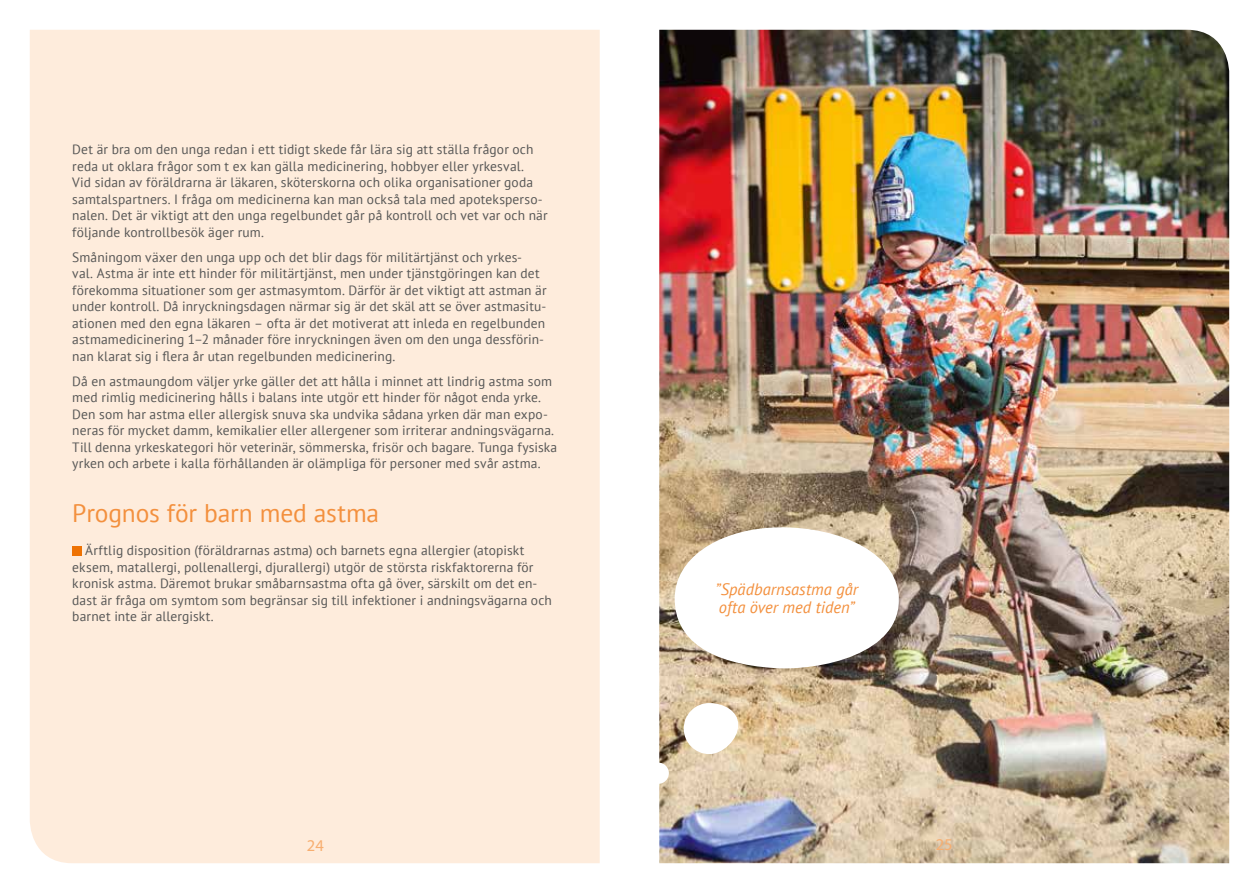
<style>
.page{position:relative;width:1259px;height:893px;background:#fff}
.page>*{position:absolute;margin:0;border:0;box-sizing:border-box;transform-origin:0 0}
.t1{font:25.5px "PT Sans";letter-spacing:-.005em;color:#f3903e}
.t2{font:italic 16.5px/18px "PT Sans";color:#f3903e}
.t3{font:16.5px "Myriad Pro";color:#f7ae70}
.t4{font:13.5px/16.5px "PT Sans";letter-spacing:.01em;color:#575756}
</style>
<div class="page">
<div style="left:30px;top:30px;width:570px;height:833px;background:#feecdc"></div>
<div style="left:72px;top:546px;width:10px;height:9px;background:#ee7203"></div>
<img style="left:659px;top:30px;width:570px;height:833px">
<svg style="left:674px;top:523px;width:229px;height:148px"></svg>
<svg style="left:684px;top:703px;width:54px;height:51px"></svg>
<div style="left:647px;top:763px;width:22px;height:21px;background:#fff;border-radius:50%"></div>
<p class="t4" style="left:72px;top:141px;width:477px">Det är bra om den unga redan i ett tidigt skede får lära sig att ställa frågor och reda ut oklara frågor som t ex kan gälla medicinering, hobbyer eller yrkesval.<br>Vid sidan av föräldrarna är läkaren, sköterskorna och olika organisationer goda samtalspartners. I fråga om medicinerna kan man också tala med apoteksperso&shy;nalen. Det är viktigt att den unga regelbundet går på kontroll och vet var och när följande kontrollbesök äger rum.</p>
<p class="t4" style="left:72px;top:248px;width:476px">Småningom växer den unga upp och det blir dags för militärtjänst och yrkes-<br>val. Astma är inte ett hinder för militärtjänst, men under tjänstgöringen kan det förekomma situationer som ger astmasymtom. Därför är det viktigt att astman är under kontroll. Då inryckningsdagen närmar sig är det skäl att se över astmasitu&shy;ationen med den egna läkaren – ofta är det motiverat att inleda en regelbunden astmamedicinering 1–2 månader före inryckningen även om den unga dessförin&shy;nan klarat sig i flera år utan regelbunden medicinering.</p>
<p class="t4" style="left:72px;top:372px;width:486px">Då en astmaungdom väljer yrke gäller det att hålla i minnet att lindrig astma som med rimlig medicinering hålls i balans inte utgör ett hinder för något enda yrke.<br>Den som har astma eller allergisk snuva ska undvika sådana yrken där man expo&shy;neras för mycket damm, kemikalier eller allergener som irriterar andningsvägarna.<br>Till denna yrkeskategori hör veterinär, sömmerska, frisör och bagare. Tunga fysiska yrken och arbete i kalla förhållanden är olämpliga för personer med svår astma.</p>
<h1 class="t1" style="left:72px;top:496px;width:308px">Prognos för barn med astma</h1>
<p class="t4" style="left:72px;top:542px;width:481px;text-indent:13px">Ärftlig disposition (föräldrarnas astma) och barnets egna allergier (atopiskt eksem, matallergi, pollenallergi, djurallergi) utgör de största riskfaktorerna för kronisk astma. Däremot brukar småbarnsastma ofta gå över, särskilt om det en&shy;dast är fråga om symtom som begränsar sig till infektioner i andningsvägarna och barnet inte är allergiskt.</p>
<p class="t2" style="left:715px;top:580px;width:145px">”Spädbarnsastma går ofta över med tiden”</p>
<p class="t3" style="left:307px;top:835px;width:19px">24</p>
<p class="t3" style="left:935px;top:835px;width:19px">25</p>
</div>
